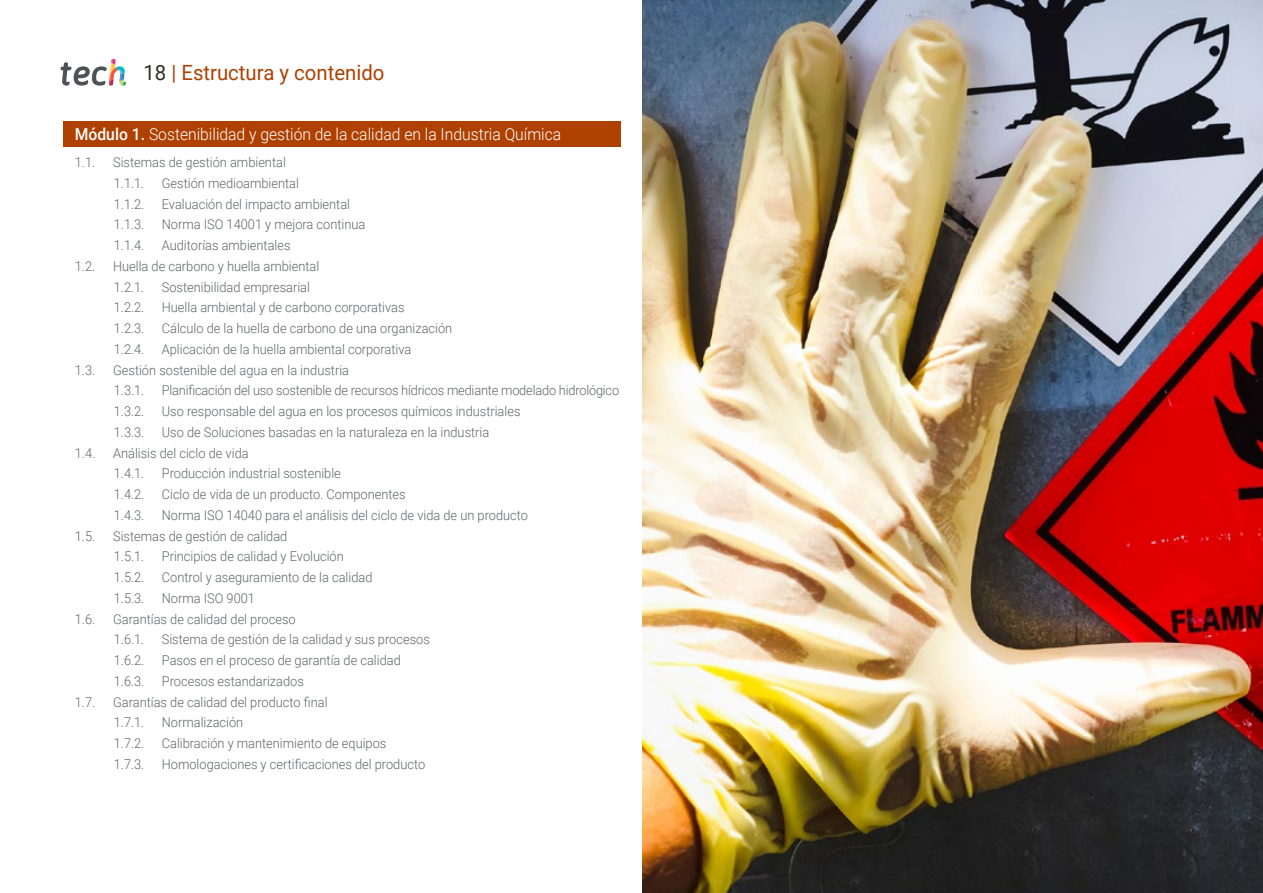
<style>
.page{position:relative;width:1263px;height:893px;background:#fff}
.page>*{position:absolute;margin:0;border:0;box-sizing:border-box;transform-origin:0 0}
.t1{font:21px "Roboto";color:#ae4000}
.t2{font:300 16.5px "Roboto";color:#fff;scale:.95 1}
.t3{font:300 13.5px/20.7px "Roboto";color:#61646a;scale:.95 1}
.s1{color:#312e20}
.s2{font-weight:500}
</style>
<div class="page">
<div style="left:64px;top:121px;width:557px;height:25px;background:#ae4000"></div>
<svg style="left:61px;top:59px;width:65px;height:27px"></svg>
<img style="left:642px;top:0;width:621px;height:893px">
<h1 class="t1" style="left:144px;top:57px;width:242px"><span class="s1">18</span> | Estructura y contenido</h1>
<p class="t2" style="left:75px;top:123px;width:513px"><span class="s2">Módulo 1.</span> Sostenibilidad y gestión de la calidad en la Industria Química</p>
<p class="t3" style="left:75px;top:151px;width:23px">1.1.</p>
<p class="t3" style="left:113px;top:151px;width:183px">Sistemas de gestión ambiental<br>1.1.1.</p>
<p class="t3" style="left:162px;top:172px;width:146px">Gestión medioambiental</p>
<p class="t3" style="left:114px;top:193px;width:34px">1.1.2.</p>
<p class="t3" style="left:162px;top:193px;width:200px">Evaluación del impacto ambiental</p>
<p class="t3" style="left:114px;top:214px;width:34px">1.1.3.</p>
<p class="t3" style="left:162px;top:214px;width:216px">Norma ISO 14001 y mejora continua</p>
<p class="t3" style="left:114px;top:234px;width:34px">1.1.4.</p>
<p class="t3" style="left:162px;top:234px;width:137px">Auditorías ambientales</p>
<p class="t3" style="left:75px;top:255px;width:23px">1.2.</p>
<p class="t3" style="left:113px;top:255px;width:219px">Huella de carbono y huella ambiental<br>1.2.1.</p>
<p class="t3" style="left:162px;top:276px;width:157px">Sostenibilidad empresarial</p>
<p class="t3" style="left:114px;top:297px;width:34px">1.2.2.</p>
<p class="t3" style="left:162px;top:297px;width:257px">Huella ambiental y de carbono corporativas</p>
<p class="t3" style="left:114px;top:317px;width:34px">1.2.3.</p>
<p class="t3" style="left:162px;top:317px;width:307px">Cálculo de la huella de carbono de una organización</p>
<p class="t3" style="left:114px;top:338px;width:34px">1.2.4.</p>
<p class="t3" style="left:162px;top:338px;width:264px">Aplicación de la huella ambiental corporativa</p>
<p class="t3" style="left:75px;top:359px;width:23px">1.3.</p>
<p class="t3" style="left:113px;top:359px;width:250px">Gestión sostenible del agua en la industria<br>1.3.1.</p>
<p class="t3" style="left:162px;top:380px;width:483px">Planificación del uso sostenible de recursos hídricos mediante modelado hidrológico</p>
<p class="t3" style="left:114px;top:400px;width:34px">1.3.2.</p>
<p class="t3" style="left:162px;top:400px;width:379px">Uso responsable del agua en los procesos químicos industriales</p>
<p class="t3" style="left:114px;top:421px;width:34px">1.3.3.</p>
<p class="t3" style="left:162px;top:421px;width:346px">Uso de Soluciones basadas en la naturaleza en la industria</p>
<p class="t3" style="left:75px;top:442px;width:23px">1.4.</p>
<p class="t3" style="left:113px;top:442px;width:144px">Análisis del ciclo de vida<br>1.4.1.</p>
<p class="t3" style="left:162px;top:463px;width:190px">Producción industrial sostenible</p>
<p class="t3" style="left:114px;top:483px;width:34px">1.4.2.</p>
<p class="t3" style="left:162px;top:483px;width:258px">Ciclo de vida de un producto. Componentes</p>
<p class="t3" style="left:114px;top:504px;width:34px">1.4.3.</p>
<p class="t3" style="left:162px;top:504px;width:387px">Norma ISO 14040 para el análisis del ciclo de vida de un producto</p>
<p class="t3" style="left:75px;top:525px;width:23px">1.5.</p>
<p class="t3" style="left:113px;top:525px;width:185px">Sistemas de gestión de calidad<br>1.5.1.</p>
<p class="t3" style="left:162px;top:546px;width:193px">Principios de calidad y Evolución</p>
<p class="t3" style="left:114px;top:566px;width:34px">1.5.2.</p>
<p class="t3" style="left:162px;top:566px;width:223px">Control y aseguramiento de la calidad</p>
<p class="t3" style="left:114px;top:587px;width:34px">1.5.3.</p>
<p class="t3" style="left:162px;top:587px;width:100px">Norma ISO 9001</p>
<p class="t3" style="left:75px;top:608px;width:23px">1.6.</p>
<p class="t3" style="left:113px;top:608px;width:194px">Garantías de calidad del proceso<br>1.6.1.</p>
<p class="t3" style="left:162px;top:629px;width:284px">Sistema de gestión de la calidad y sus procesos</p>
<p class="t3" style="left:114px;top:649px;width:34px">1.6.2.</p>
<p class="t3" style="left:162px;top:649px;width:253px">Pasos en el proceso de garantía de calidad</p>
<p class="t3" style="left:114px;top:670px;width:34px">1.6.3.</p>
<p class="t3" style="left:162px;top:670px;width:151px">Procesos estandarizados</p>
<p class="t3" style="left:75px;top:691px;width:23px">1.7.</p>
<p class="t3" style="left:113px;top:691px;width:227px">Garantías de calidad del producto final<br>1.7.1.</p>
<p class="t3" style="left:162px;top:712px;width:87px">Normalización</p>
<p class="t3" style="left:114px;top:732px;width:34px">1.7.2.</p>
<p class="t3" style="left:162px;top:732px;width:238px">Calibración y mantenimiento de equipos</p>
<p class="t3" style="left:114px;top:753px;width:34px">1.7.3.</p>
<p class="t3" style="left:162px;top:753px;width:279px">Homologaciones y certificaciones del producto</p>
</div>
